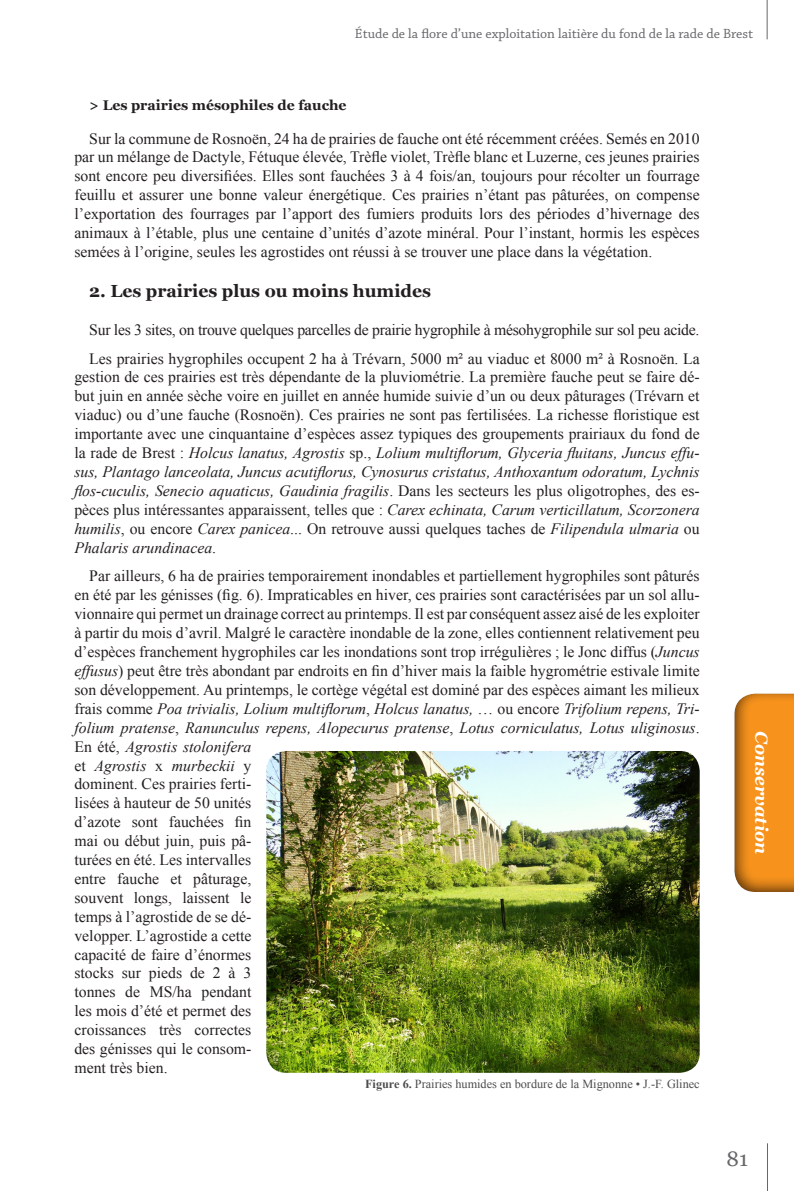
<style>
.page{position:relative;width:794px;height:1191px;background:#fff}
.page>*{position:absolute;margin:0;border:0;box-sizing:border-box;transform-origin:0 0}
.t1{font:21px "Georgia";color:#67676a}
.t2{font:700 17.5px "Georgia";color:#231f20}
.t3{font:italic 700 17.5px "Georgia";color:#fff}
.t4{font:15.75px/18.9px "Times New Roman";color:#231f20;text-align:justify}
.t5{font:15.75px/28.9px "Times New Roman";letter-spacing:-.02em;color:#231f20}
.t6{font:14px "Chaparral Pro";color:#67676a}
.t7{font:700 14px "Georgia";color:#231f20}
.t8{font:12.25px "Times New Roman";color:#4b4c4d}
.s1{font-style:italic}
.s2{font-weight:700}
</style>
<div class="page">
<hr style="left:767px;top:1143px;width:1px;height:48px;background:#67676a">
<hr style="left:766px;top:0;width:1px;height:39px;background:#67676a">
<div style="left:732px;top:690px;width:62px;height:203px;background:#231f20;opacity:.75"></div>
<img style="left:266px;top:751px;width:433px;height:321px">
<p class="t6" style="left:355px;top:26px;width:400px">étude de la flore d’une exploitation laitière du fond de la rade de Brest</p>
<p class="t7" style="left:89px;top:96px;width:259px">&gt; Les prairies mésophiles de fauche</p>
<p class="t4" style="left:74px;top:129px;width:627px;text-indent:15px">Sur la commune de Rosnoën, 24 ha de prairies de fauche ont été récemment créées. Semés en 2010 par un mélange de Dactyle, Fétuque élevée, Trèfle violet, Trèfle blanc et Luzerne, ces jeunes prairies sont encore peu diversifiées. Elles sont fauchées 3 à 4 fois/an, toujours pour récolter un fourrage feuillu et assurer une bonne valeur énergétique. Ces prairies n’étant pas pâturées, on compense l’exportation des fourrages par l’apport des fumiers produits lors des périodes d’hivernage des animaux à l’étable, plus une centaine d’unités d’azote minéral. Pour l’instant, hormis les espèces semées à l’origine, seules les agrostides ont réussi à se trouver une place dans la végétation.</p>
<p class="t2" style="left:89px;top:279px;width:343px">2. Les prairies plus ou moins humides</p>
<p class="t5" style="left:89px;top:315px;width:612px">Sur les 3 sites, on trouve quelques parcelles de prairie hygrophile à mésohygrophile sur sol peu acide.<br>Les prairies hygrophiles occupent 2 ha à Trévarn, 5000 m² au viaduc et 8000 m² à Rosnoën. La</p>
<p class="t4" style="left:74px;top:367px;width:627px">gestion de ces prairies est très dépendante de la pluviométrie. La première fauche peut se faire dé&shy;but juin en année sèche voire en juillet en année humide suivie d’un ou deux pâturages (Trévarn et viaduc) ou d’une fauche (Rosnoën). Ces prairies ne sont pas fertilisées. La richesse floristique est importante avec une cinquantaine d’espèces assez typiques des groupements prairiaux du fond de la rade de Brest : <span class="s1">Holcus lanatus, Agrostis</span> sp., <span class="s1">Lolium multiflorum, Glyceria fluitans, Juncus effu&shy;sus, Plantago lanceolata, Juncus acutiflorus, Cynosurus cristatus, Anthoxantum odoratum, Lychnis flos-cuculis, Senecio aquaticus, Gaudinia fragilis</span>. Dans les secteurs les plus oligotrophes, des es&shy;pèces plus intéressantes apparaissent, telles que : <span class="s1">Carex echinata, Carum verticillatum, Scorzonera humilis</span>, ou encore <span class="s1">Carex panicea</span>... On retrouve aussi quelques taches de <span class="s1">Filipendula ulmaria</span> ou <span class="s1">Phalaris arundinacea</span>.</p>
<p class="t4" style="left:74px;top:566px;width:627px;text-align:left;text-indent:15px">Par ailleurs, 6 ha de prairies temporairement inondables et partiellement hygrophiles sont pâturés en été par les génisses (fig. 6). Impraticables en hiver, ces prairies sont caractérisées par un sol allu&shy;vionnaire qui permet un drainage correct au printemps. Il est par conséquent assez aisé de les exploiter à partir du mois d’avril. Malgré le caractère inondable de la zone, elles contiennent relativement peu d’espèces franchement hygrophiles car les inondations sont trop irrégulières ; le Jonc diffus (<span class="s1">Juncus effusus</span>) peut être très abondant par endroits en fin d’hiver mais la faible hygrométrie estivale limite son développement. Au printemps, le cortège végétal est dominé par des espèces aimant les milieux frais comme <span class="s1">Poa trivialis, Lolium multiflorum</span>, <span class="s1">Holcus lanatus,</span> … ou encore <span class="s1">Trifolium repens, Tri&shy;folium pratense</span>, <span class="s1">Ranunculus repens, Alopecurus pratense</span>, <span class="s1">Lotus corniculatus, Lotus uliginosus</span>.<br>En été, <span class="s1">Agrostis stolonifera<br></span>et <span class="s1">Agrostis</span> x <span class="s1">murbeckii</span> y<br>dominent. Ces prairies ferti-<br>lisées à hauteur de 50 unités<br>d’azote sont fauchées fin<br>mai ou début juin, puis pâ-<br>turées en été. Les intervalles<br>entre fauche et pâturage,<br>souvent longs, laissent le<br>temps à l’agrostide de se dé-<br>velopper. L’agrostide a cette<br>capacité de faire d’énormes<br>stocks sur pieds de 2 à 3<br>tonnes de MS/ha pendant<br>les mois d’été et permet des<br>croissances très correctes<br>des génisses qui le consom-<br>ment très bien.</p>
<p class="t8" style="left:365px;top:1075px;width:336px"><span class="s2">Figure 6.</span> Prairies humides en bordure de la Mignonne • J.-F. Glinec</p>
<p class="t3" style="left:773px;top:731px;width:124px;rotate:90deg">Conservation</p>
<h1 class="t1" style="left:726px;top:1146px;width:23px">81</h1>
</div>
